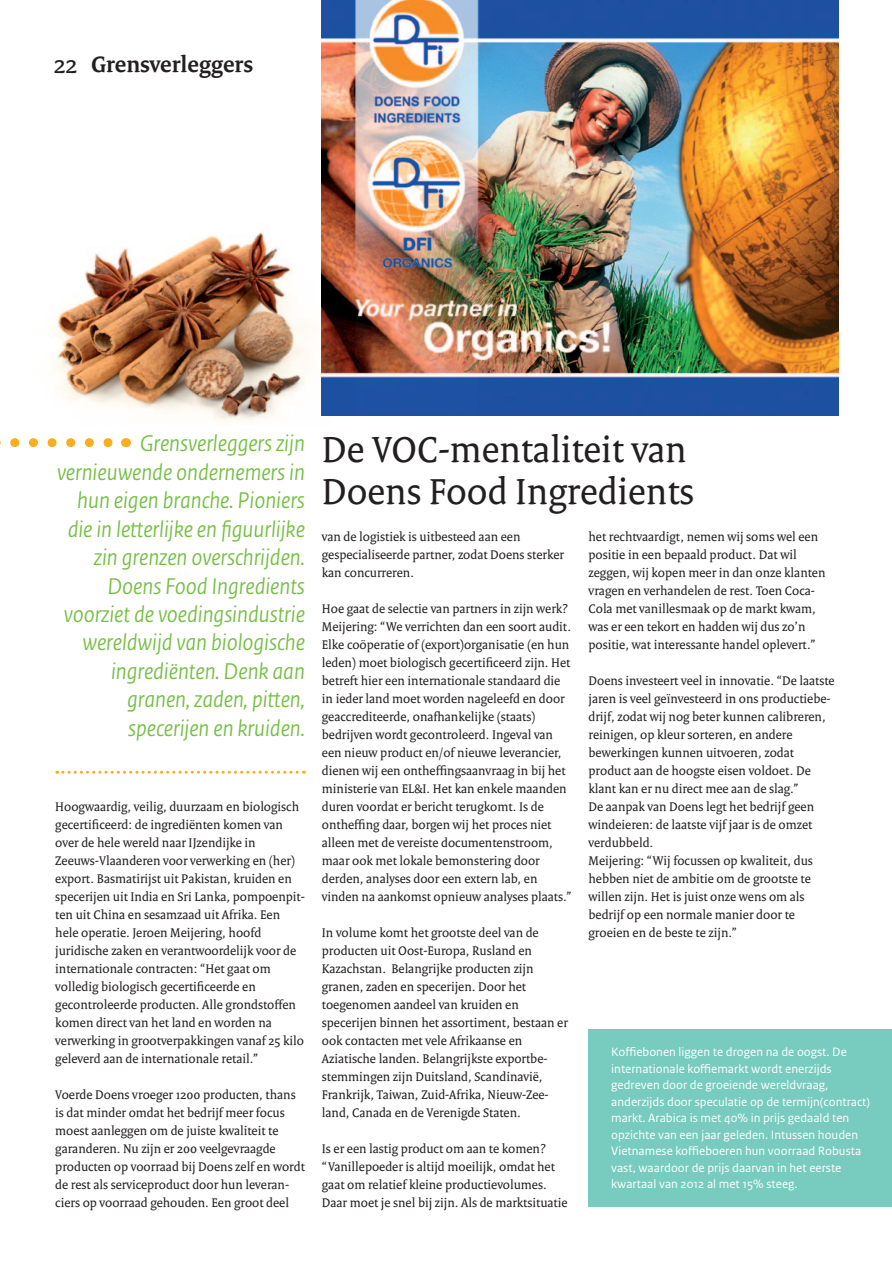
<style>
.page{position:relative;width:892px;height:1263px;background:#fff}
.page>*{position:absolute;margin:0;border:0;box-sizing:border-box;transform-origin:0 0}
.t1{font:39px/42px "Rijksoverheid Serif";color:#231f20}
.t2{font:27px "Rijksoverheid Serif";color:#231f20}
.t3{font:italic 24px/28.5px "Rijksoverheid Sans Heading";color:#74bf43;text-align:right}
.t4{font:700 24px "Rijksoverheid Serif";color:#231f20}
.t5{font:13.5px/18px "Rijksoverheid Serif";color:#231f20}
.t6{font:12.75px/16.5px "Rijksoverheid Sans Text";color:#fff}
</style>
<div class="page">
<img style="left:53px;top:232px;width:279px;height:190px">
<div style="left:588px;top:1030px;width:303px;height:177px;background:#78cbbf"></div>
<svg style="left:0;top:438px;width:113px;height:9px"></svg>
<svg style="left:57px;top:771px;width:247px;height:3px"></svg>
<img style="left:321px;top:0;width:517px;height:415px">
<h2 class="t2" style="left:54px;top:48px;width:25px">22</h2>
<h3 class="t4" style="left:91px;top:50px;width:163px">Grensverleggers</h3>
<p class="t3" style="left:57px;top:429px;width:249px">Grensverleggers zijn vernieuwende ondernemers in hun eigen branche. Pioniers die in letterlijke en figuurlijke zin grenzen overschrijden.<br>Doens Food Ingredients voorziet de voedingsindustrie wereldwijd van biologische ingrediënten. Denk aan granen, zaden, pitten, specerijen en kruiden.</p>
<h1 class="t1" style="left:322px;top:428px;width:373px">De VOC-mentaliteit van<br>Doens Food Ingredients</h1>
<p class="t5" style="left:588px;top:528px;width:238px">het rechtvaardigt, nemen wij soms wel een positie in een bepaald product. Dat wil zeggen, wij kopen meer in dan onze klanten vragen en verhandelen de rest. Toen Coca-Cola met vanillesmaak op de markt kwam, was er een tekort en hadden wij dus zo’n positie, wat interessante handel oplevert.”</p>
<p class="t5" style="left:588px;top:672px;width:248px">Doens investeert veel in innovatie. “De laatste jaren is veel geïnvesteerd in ons productiebe&shy;drijf, zodat wij nog beter kunnen calibreren, reinigen, op kleur sorteren, en andere bewerkingen kunnen uitvoeren, zodat product aan de hoogste eisen voldoet. De klant kan er nu direct mee aan de slag.”<br>De aanpak van Doens legt het bedrijf geen windeieren: de laatste vijf jaar is de omzet verdubbeld.<br>Meijering: “Wij focussen op kwaliteit, dus hebben niet de ambitie om de grootste te willen zijn. Het is juist onze wens om als bedrijf op een normale manier door te groeien en de beste te zijn.”</p>
<p class="t5" style="left:322px;top:528px;width:244px">van de logistiek is uitbesteed aan een gespecialiseerde partner, zodat Doens sterker kan concurreren.</p>
<p class="t5" style="left:322px;top:600px;width:251px">Hoe gaat de selectie van partners in zijn werk?<br>Meijering: “We verrichten dan een soort audit.<br>Elke coöperatie of (export)organisatie (en hun leden) moet biologisch gecertificeerd zijn. Het betreft hier een internationale standaard die in ieder land moet worden nageleefd en door geaccrediteerde, onafhankelijke (staats) bedrijven wordt gecontroleerd. Ingeval van een nieuw product en/of nieuwe leverancier, dienen wij een ontheffingsaanvraag in bij het ministerie van EL&amp;I. Het kan enkele maanden duren voordat er bericht terugkomt. Is de ontheffing daar, borgen wij het proces niet alleen met de vereiste documentenstroom, maar ook met lokale bemonstering door derden, analyses door een extern lab, en vinden na aankomst opnieuw analyses plaats.”</p>
<p class="t5" style="left:322px;top:924px;width:247px">In volume komt het grootste deel van de producten uit Oost-Europa, Rusland en Kazachstan. Belangrijke producten zijn granen, zaden en specerijen. Door het toegenomen aandeel van kruiden en specerijen binnen het assortiment, bestaan er ook contacten met vele Afrikaanse en Aziatische landen. Belangrijkste exportbe&shy;stemmingen zijn Duitsland, Scandinavië, Frankrijk, Taiwan, Zuid-Afrika, Nieuw-Zee&shy;land, Canada en de Verenigde Staten.</p>
<p class="t5" style="left:322px;top:1140px;width:247px">Is er een lastig product om aan te komen? “Vanillepoeder is altijd moeilijk, omdat het gaat om relatief kleine productievolumes.<br>Daar moet je snel bij zijn. Als de marktsituatie</p>
<p class="t5" style="left:55px;top:798px;width:251px">Hoogwaardig, veilig, duurzaam en biologisch gecertificeerd: de ingrediënten komen van over de hele wereld naar IJzendijke in Zeeuws-Vlaanderen voor verwerking en (her) export. Basmatirijst uit Pakistan, kruiden en specerijen uit India en Sri Lanka, pompoenpit&shy;ten uit China en sesamzaad uit Afrika. Een hele operatie. Jeroen Meijering, hoofd juridische zaken en verantwoordelijk voor de internationale contracten: “Het gaat om volledig biologisch gecertificeerde en gecontroleerde producten. Alle grondstoffen komen direct van het land en worden na verwerking in grootverpakkingen vanaf 25 kilo geleverd aan de internationale retail.”</p>
<p class="t5" style="left:55px;top:1086px;width:251px">Voerde Doens vroeger 1200 producten, thans is dat minder omdat het bedrijf meer focus moest aanleggen om de juiste kwaliteit te garanderen. Nu zijn er 200 veelgevraagde producten op voorraad bij Doens zelf en wordt de rest als serviceproduct door hun leveran&shy;ciers op voorraad gehouden. Een groot deel</p>
<p class="t6" style="left:611px;top:1044px;width:260px">Koffiebonen liggen te drogen na de oogst. De internationale koffiemarkt wordt enerzijds gedreven door de groeiende wereldvraag, anderzijds door speculatie op de termijn(contract) markt. Arabica is met 40% in prijs gedaald ten opzichte van een jaar geleden. Intussen houden Vietnamese koffieboeren hun voorraad Robusta vast, waardoor de prijs daarvan in het eerste kwartaal van 2012 al met 15% steeg.</p>
</div>
